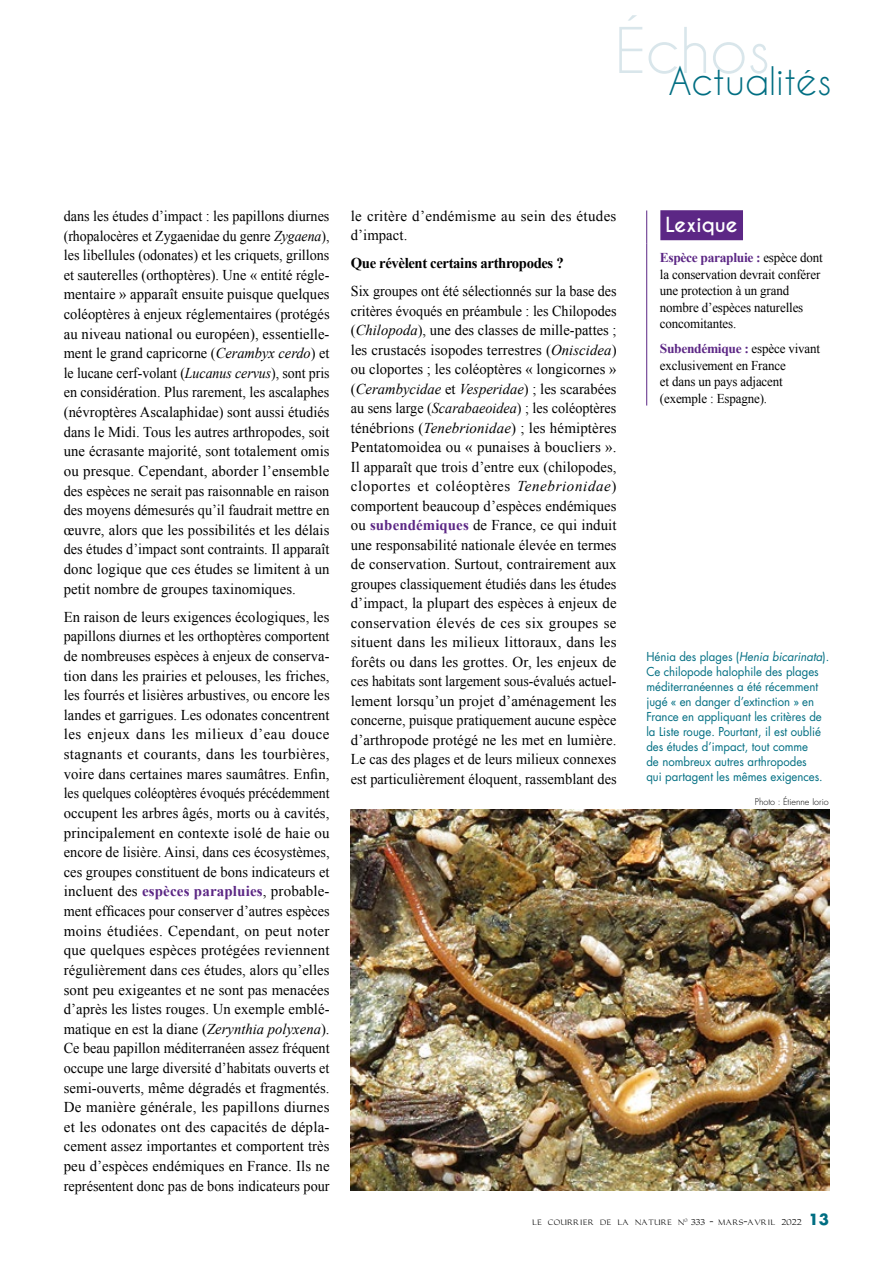
<style>
.page{position:relative;width:893px;height:1263px;background:#fff}
.page>*{position:absolute;margin:0;border:0;box-sizing:border-box;transform-origin:0 0}
.t1{font:58.95px "Caviar Dreams";color:#d9e6eb}
.t2{font:36.9px "Caviar Dreams";color:#006e82}
.t3{font:700 19.5px "Caviar Dreams";color:#fff}
.t4{font:15px/19.5px "Times New Roman";letter-spacing:.005em;color:#000;text-align:justify;scale:.94 1}
.t5{font:15px/19.6px "Times New Roman";letter-spacing:.005em;color:#000;text-align:justify}
.t6{font:700 15px "Times New Roman";letter-spacing:-.025em;color:#000}
.t7{font:13.5px/16.5px "Times New Roman";letter-spacing:-.01em;color:#000;scale:.96 1}
.t8{font:12px/15px "Futura LT Pro";color:#006e82;scale:.95 1}
.t9{font:12px "Carolus Roman Font";color:#000}
.t10{font:300 9px "Futura LT Pro";color:#000}
.s1{font-style:italic}
.s2{font-weight:700;color:#5c2785}
.s3{font-size:9px}
.s4{font-family:"Futura LT Pro";font-weight:700;font-size:15px;color:#006e82}
</style>
<div class="page">
<img style="left:351px;top:810px;width:478px;height:381px">
<hr style="left:646px;top:210px;width:1px;height:34px;background:#5c2785">
<hr style="left:646px;top:244px;width:1px;height:162px;background:#5c2785">
<div style="left:660px;top:210px;width:83px;height:30px;background:#5c2785"></div>
<h1 class="t1" style="left:615px;top:15px;width:157px">Échos</h1>
<h2 class="t2" style="left:668px;top:59px;width:165px">Actualités</h2>
<p class="t4" style="left:64px;top:206px;width:284px">dans les études d’impact : les papillons diurnes (rhopalocères et Zygaenidae du genre <span class="s1">Zygaena</span>), les libellules (odonates) et les criquets, grillons et sauterelles (orthoptères). Une « entité régle&shy;mentaire » apparaît ensuite puisque quelques coléoptères à enjeux réglementaires (protégés au niveau national ou européen), essentielle&shy;ment le grand capricorne (<span class="s1">Cerambyx cerdo</span>) et le lucane cerf-volant (<span class="s1">Lucanus cervus</span>), sont pris en considération. Plus rarement, les ascalaphes (névroptères Ascalaphidae) sont aussi étudiés dans le Midi. Tous les autres arthropodes, soit une écrasante majorité, sont totalement omis ou presque. Cependant, aborder l’ensemble des espèces ne serait pas raisonnable en raison des moyens démesurés qu’il faudrait mettre en œuvre, alors que les possibilités et les délais des études d’impact sont contraints. Il apparaît donc logique que ces études se limitent à un petit nombre de groupes taxinomiques.</p>
<p class="t5" style="left:64px;top:607px;width:267px">En raison de leurs exigences écologiques, les papillons diurnes et les orthoptères comportent de nombreuses espèces à enjeux de conserva&shy;tion dans les prairies et pelouses, les friches, les fourrés et lisières arbustives, ou encore les landes et garrigues. Les odonates concentrent les enjeux dans les milieux d’eau douce stagnants et courants, dans les tourbières, voire dans certaines mares saumâtres. Enfin, les quelques coléoptères évoqués précédemment occupent les arbres âgés, morts ou à cavités, principalement en contexte isolé de haie ou encore de lisière. Ainsi, dans ces écosystèmes, ces groupes constituent de bons indicateurs et incluent des <span class="s2">espèces parapluies</span>, probable&shy;ment efficaces pour conserver d’autres espèces moins étudiées. Cependant, on peut noter que quelques espèces protégées reviennent régulièrement dans ces études, alors qu’elles sont peu exigeantes et ne sont pas menacées d’après les listes rouges. Un exemple emblé&shy;matique en est la diane (<span class="s1">Zerynthia polyxena</span>).<br>Ce beau papillon méditerranéen assez fréquent occupe une large diversité d’habitats ouverts et semi-ouverts, même dégradés et fragmentés.<br>De manière générale, les papillons diurnes et les odonates ont des capacités de dépla&shy;cement assez importantes et comportent très peu d’espèces endémiques en France. Ils ne représentent donc pas de bons indicateurs pour</p>
<p class="t5" style="left:351px;top:206px;width:267px">le critère d’endémisme au sein des études d’impact.</p>
<p class="t6" style="left:351px;top:253px;width:214px">Que révèlent certains arthropodes ?</p>
<p class="t4" style="left:351px;top:281px;width:284px">Six groupes ont été sélectionnés sur la base des critères évoqués en préambule : les Chilopodes (<span class="s1">Chilopoda</span>), une des classes de mille-pattes ; les crustacés isopodes terrestres (<span class="s1">Oniscidea</span>) ou cloportes ; les coléoptères « longicornes » (<span class="s1">Cerambycidae</span> et <span class="s1">Vesperidae</span>) ; les scarabées au sens large (<span class="s1">Scarabaeoidea</span>) ; les coléoptères ténébrions (<span class="s1">Tenebrionidae</span>) ; les hémiptères Pentatomoidea ou « punaises à boucliers ».<br>Il apparaît que trois d’entre eux (chilopodes, cloportes et coléoptères <span class="s1">Tenebrionidae</span>) comportent beaucoup d’espèces endémiques ou <span class="s2">subendémiques</span> de France, ce qui induit une responsabilité nationale élevée en termes de conservation. Surtout, contrairement aux groupes classiquement étudiés dans les études d’impact, la plupart des espèces à enjeux de conservation élevés de ces six groupes se situent dans les milieux littoraux, dans les forêts ou dans les grottes. Or, les enjeux de ces habitats sont largement sous-évalués actuel&shy;lement lorsqu’un projet d’aménagement les concerne, puisque pratiquement aucune espèce d’arthropode protégé ne les met en lumière.<br>Le cas des plages et de leurs milieux connexes est particulièrement éloquent, rassemblant des</p>
<h3 class="t3" style="left:665px;top:213px;width:74px">Lexique</h3>
<p class="t7" style="left:660px;top:249px;width:171px"><span class="s2">Espèce parapluie :</span> espèce dont la conservation devrait conférer une protection à un grand nombre d’espèces naturelles concomitantes.</p>
<p class="t7" style="left:660px;top:340px;width:169px"><span class="s2">Subendémique :</span> espèce vivant exclusivement en France<br>et dans un pays adjacent (exemple : Espagne).</p>
<p class="t8" style="left:646px;top:648px;width:194px">Hénia des plages (<span class="s1">Henia bicarinata</span>).<br>Ce chilopode halophile des plages méditerranéennes a été récemment jugé « en danger d’extinction » en France en appliquant les critères de la Liste rouge. Pourtant, il est oublié des études d’impact, tout comme<br>de nombreux autres arthropodes<br>qui partagent les mêmes exigences.</p>
<p class="t10" style="left:755px;top:796px;width:75px">Photo : Étienne Iorio</p>
<p class="t9" style="left:532px;top:1216px;width:299px">le courrier de la nature n<sup>0</sup> <span class="s3">333</span> - mars-avril <span class="s3">2022</span> <span class="s4">13</span></p>
</div>
